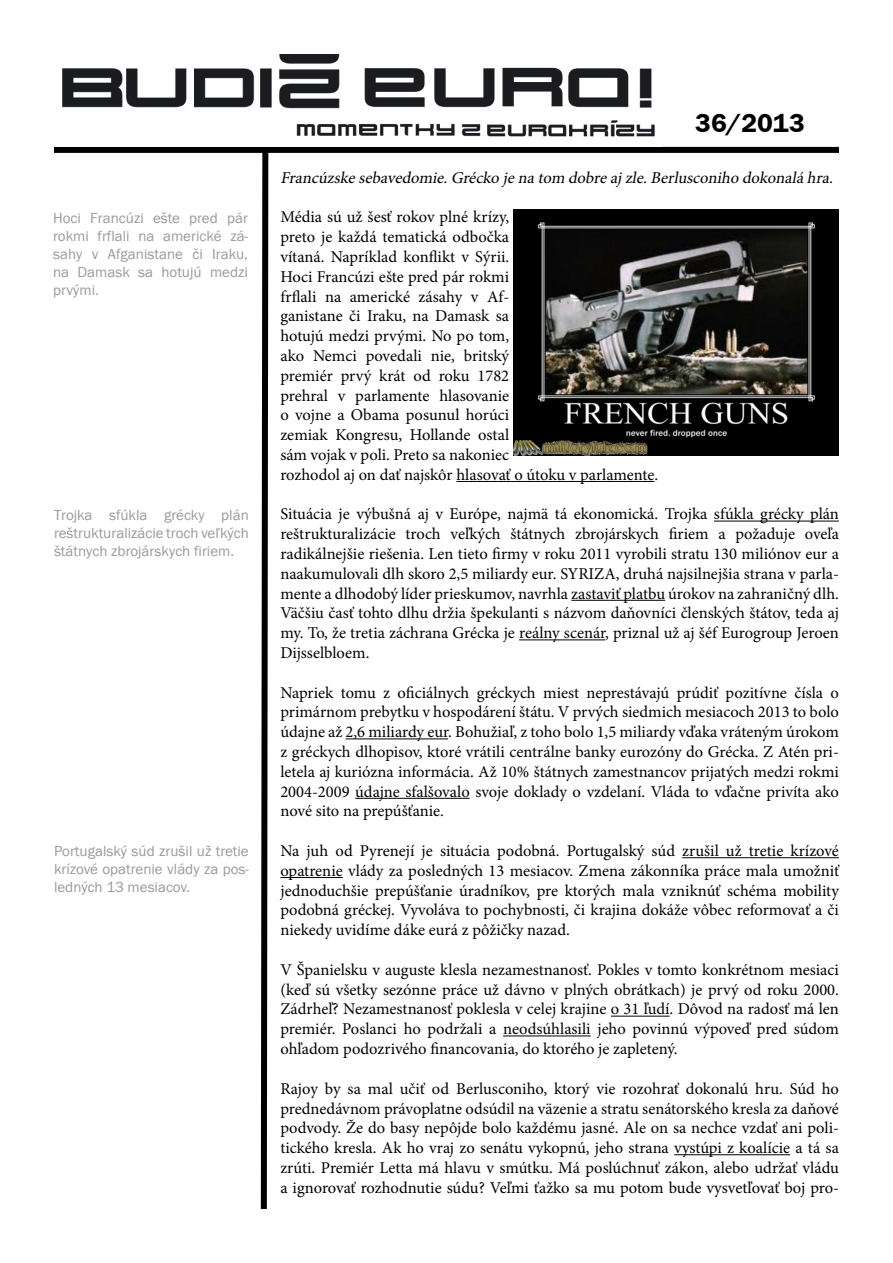
<style>
.page{position:relative;width:893px;height:1263px;background:#fff}
.page>*{position:absolute;margin:0;border:0;box-sizing:border-box;transform-origin:0 0}
.t1{font:600 27px "Franklin Gothic Itc TEE";color:#000}
.t2{font:16.5px/19.8px "Minion Pro";color:#000;text-align:justify}
.t3{font:italic 16.5px "Minion Pro";color:#000}
.t4{font:15px/18px "Franklin Gothic Itc TEE";color:#97999c;text-align:justify}
</style>
<div class="page">
<div style="left:54px;top:147px;width:785px;height:6px;background:#000"></div>
<svg style="left:258px;top:152px;width:13px;height:1057px"></svg>
<img style="left:62px;top:54px;width:593px;height:83px">
<hr style="left:456px;top:481px;width:198px;height:1px;background:#000">
<hr style="left:714px;top:521px;width:125px;height:1px;background:#000">
<hr style="left:571px;top:600px;width:94px;height:1px;background:#000">
<hr style="left:519px;top:639px;width:86px;height:1px;background:#000">
<hr style="left:346px;top:738px;width:102px;height:1px;background:#000">
<hr style="left:355px;top:798px;width:115px;height:1px;background:#000">
<hr style="left:682px;top:857px;width:157px;height:1px;background:#000">
<hr style="left:280px;top:877px;width:63px;height:1px;background:#000">
<hr style="left:611px;top:1016px;width:59px;height:1px;background:#000">
<hr style="left:503px;top:1035px;width:88px;height:1px;background:#000">
<hr style="left:674px;top:1154px;width:116px;height:1px;background:#000">
<img style="left:514px;top:210px;width:325px;height:245px">
<p class="t4" style="left:53px;top:209px;width:196px">Hoci Francúzi ešte pred pár rokmi frflali na americké zá&shy;sahy v Afganistane či Iraku, na Damask sa hotujú medzi prvými.</p>
<p class="t4" style="left:54px;top:507px;width:196px">Trojka sfúkla grécky plán reštrukturalizácie troch veľkých štátnych zbrojárskych firiem.</p>
<p class="t4" style="left:54px;top:842px;width:196px">Portugalský súd zrušil už tretie krízové opatrenie vlády za pos&shy;ledných 13 mesiacov.</p>
<h1 class="t1" style="left:695px;top:108px;width:111px">36/2013</h1>
<p class="t3" style="left:280px;top:166px;width:558px">Francúzskesebavedomie.Grécko j enatom dobreaj zle.Berlusconiho dokonaláhra.</p>
<p class="t2" style="left:280px;top:207px;width:379px;text-align:left">Média sú už šesť rokov plné krízy,<br>preto je každá tematická odbočka<br>vítaná. Napríklad konflikt v Sýrii.<br>Hoci Francúzi ešte pred pár rokmi<br>frflali na americké zásahy v Af-<br>ganistane či Iraku, na Damask sa<br>hotujú medzi prvými. No po tom,<br>ako Nemci povedali nie, britský<br>premiér prvý krát od roku 1782<br>prehral v parlamente hlasovanie<br>o vojne a Obama posunul horúci<br>zemiak Kongresu, Hollande ostal<br>sám vojak v poli. Preto sa nakoniec<br>rozhodol aj on dať najskôr hlasovať o útoku v parlamente.</p>
<p class="t2" style="left:280px;top:504px;width:560px">Situácia je výbušná aj v Európe, najmä tá ekonomická. Trojka sfúkla grécky plán reštrukturalizácie troch veľkých štátnych zbrojárskych firiem a požaduje oveľa radikálnejšie riešenia. Len tieto firmy v roku 2011 vyrobili stratu 130 miliónov eur a naakumulovali dlh skoro 2,5 miliardy eur. SYRIZA, druhá najsilnejšia strana v parla&shy;mente a dlhodobý líder prieskumov, navrhla zastaviť platbu úrokov na zahraničný dlh.<br>Väčšiu časť tohto dlhu držia špekulanti s názvom daňovníci členských štátov, teda aj my. To, že tretia záchrana Grécka je reálny scenár, priznal už aj šéf Eurogroup Jeroen Dijsselbloem.</p>
<p class="t2" style="left:280px;top:682px;width:560px">Napriek tomu z oficiálnych gréckych miest neprestávajú prúdiť pozitívne čísla o primárnom prebytku v hospodárení štátu. V prvých siedmich mesiacoch 2013 to bolo údajne až 2,6 miliardy eur. Bohužiaľ, z toho bolo 1,5 miliardy vďaka vráteným úrokom z gréckych dlhopisov, ktoré vrátili centrálne banky eurozóny do Grécka. Z Atén pri&shy;letela aj kuriózna informácia. Až 10% štátnych zamestnancov prijatých medzi rokmi 2004-2009 údajne sfalšovalo svoje doklady o vzdelaní. Vláda to vďačne privíta ako nové sito na prepúšťanie.</p>
<p class="t2" style="left:280px;top:841px;width:560px">Na juh od Pyrenejí je situácia podobná. Portugalský súd zrušil už tretie krízové opatrenie vlády za posledných 13 mesiacov. Zmena zákonníka práce mala umožniť jednoduchšie prepúšťanie úradníkov, pre ktorých mala vzniknúť schéma mobility podobná gréckej. Vyvoláva to pochybnosti, či krajina dokáže vôbec reformovať a či niekedy uvidíme dáke eurá z pôžičky nazad.</p>
<p class="t2" style="left:280px;top:960px;width:560px">V Španielsku v auguste klesla nezamestnanosť. Pokles v tomto konkrétnom mesiaci (keď sú všetky sezónne práce už dávno v plných obrátkach) je prvý od roku 2000.<br>Zádrheľ? Nezamestnanosť poklesla v celej krajine o 31 ľudí. Dôvod na radosť má len premiér. Poslanci ho podržali a neodsúhlasili jeho povinnú výpoveď pred súdom ohľadom podozrivého financovania, do ktorého je zapletený.</p>
<p class="t2" style="left:280px;top:1078px;width:560px">Rajoy by sa mal učiť od Berlusconiho, ktorý vie rozohrať dokonalú hru. Súd ho prednedávnom právoplatne odsúdil na väzenie a stratu senátorského kresla za daňové podvody. Že do basy nepôjde bolo každému jasné. Ale on sa nechce vzdať ani poli&shy;tického kresla. Ak ho vraj zo senátu vykopnú, jeho strana vystúpi z koalície a tá sa zrúti. Premiér Letta má hlavu v smútku. Má poslúchnuť zákon, alebo udržať vládu a ignorovať rozhodnutie súdu? Veľmi ťažko sa mu potom bude vysvetľovať boj pro-</p>
</div>
